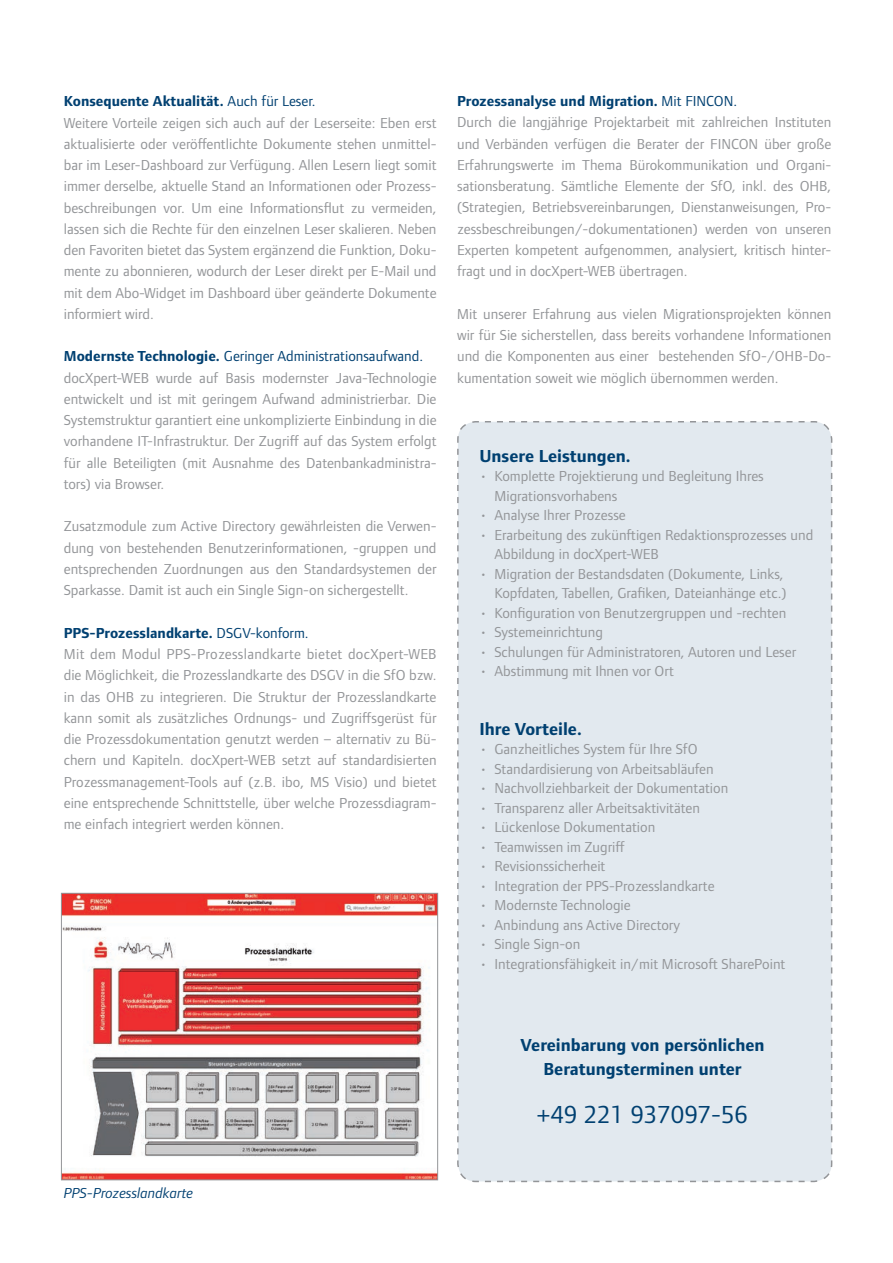
<style>
.page{position:relative;width:893px;height:1263px;background:#fff}
.page>*{position:absolute;margin:0;border:0;box-sizing:border-box;transform-origin:0 0}
.t1{font:25.5px "Foundry Form Sans";color:#004071}
.t2{font:700 18px/24px "Foundry Form Sans";color:#004071;text-align:center}
.t3{font:15px/21.3px "Foundry Form Sans";color:#939598}
.t4{font:italic 15px "Foundry Form Sans";color:#004071}
.s1{font-weight:700;color:#004071}
.s2{color:#004071}
</style>
<div class="page">
<div style="left:457px;top:421px;width:376px;height:762px;background:#e2e9ef"></div>
<img style="left:63px;top:895px;width:373px;height:283px">
<div style="left:61px;top:893px;width:377px;height:287px;border:1px solid #939598"></div>
<p class="t3" style="left:64px;top:91px;width:374px"><span class="s1">Konsequente Aktualität.</span> <span class="s2">Auch für Leser.<br></span>Weitere Vorteile zeigen sich auch auf der Leserseite: Eben erst aktualisierte oder veröffentlichte Dokumente stehen unmittel&shy;bar im Leser-Dashboard zur Verfügung. Allen Lesern liegt somit immer derselbe, aktuelle Stand an Informationen oder Prozess&shy;beschreibungen vor. Um eine Informationsflut zu vermeiden, lassen sich die Rechte für den einzelnen Leser skalieren. Neben den Favoriten bietet das System ergänzend die Funktion, Doku&shy;mente zu abonnieren, wodurch der Leser direkt per E-Mail und mit dem Abo-Widget im Dashboard über geänderte Dokumente informiert wird.</p>
<p class="t3" style="left:64px;top:346px;width:374px"><span class="s1">Modernste Technologie.</span> <span class="s2">Geringer Administrationsaufwand. </span>docXpert-WEB wurde auf Basis modernster Java-Technologie entwickelt und ist mit geringem Aufwand administrierbar. Die Systemstruktur garantiert eine unkomplizierte Einbindung in die vorhandene IT-Infrastruktur. Der Zugriff auf das System erfolgt für alle Beteiligten (mit Ausnahme des Datenbankadministra&shy;tors) via Browser.</p>
<p class="t3" style="left:64px;top:516px;width:374px;text-align:justify">Zusatzmodule zum Active Directory gewährleisten die Verwen&shy;dung von bestehenden Benutzerinformationen, -gruppen und entsprechenden Zuordnungen aus den Standardsystemen der Sparkasse. Damit ist auch ein Single Sign-on sichergestellt.</p>
<p class="t3" style="left:64px;top:622px;width:374px"><span class="s1">PPS-Prozesslandkarte.</span> <span class="s2">DSGV-konform.<br></span>Mit dem Modul PPS-Prozesslandkarte bietet docXpert-WEB die Möglichkeit, die Prozesslandkarte des DSGV in die SfO bzw. in das OHB zu integrieren. Die Struktur der Prozesslandkarte kann somit als zusätzliches Ordnungs- und Zugriffsgerüst für die Prozessdokumentation genutzt werden – alternativ zu Bü&shy;chern und Kapiteln. docXpert-WEB setzt auf standardisierten Prozessmanagement-Tools auf (z.B. ibo, MS Visio) und bietet eine entsprechende Schnittstelle, über welche Prozessdiagram&shy;me einfach integriert werden können.</p>
<p class="t3" style="left:457px;top:91px;width:376px"><span class="s1">Prozessanalyse und Migration.</span> <span class="s2">Mit FINCON.<br></span>Durch die langjährige Projektarbeit mit zahlreichen Instituten und Verbänden verfügen die Berater der FINCON über große Erfahrungswerte im Thema Bürokommunikation und Organi&shy;sationsberatung. Sämtliche Elemente der SfO, inkl. des OHB, (Strategien, Betriebsvereinbarungen, Dienstanweisungen, Pro&shy;zessbeschreibungen/-dokumentationen) werden von unseren Experten kompetent aufgenommen, analysiert, kritisch hinter&shy;fragt und in docXpert-WEB übertragen.</p>
<p class="t3" style="left:457px;top:303px;width:376px;text-align:justify">Mit unserer Erfahrung aus vielen Migrationsprojekten können wir für Sie sicherstellen, dass bereits vorhandene Informationen und die Komponenten aus einer bestehenden SfO-/OHB-Do&shy;kumentation soweit wie möglich übernommen werden.</p>
<p class="t2" style="left:479px;top:444px;width:153px">Unsere Leistungen.</p>
<p class="t3" style="left:494px;top:466px;width:271px;line-height:19.5px;text-indent:-15px">• Komplette Projektierung und Begleitung Ihres<br>Migrationsvorhabens</p>
<p class="t3" style="left:479px;top:505px;width:148px">• Analyse Ihrer Prozesse</p>
<p class="t3" style="left:494px;top:525px;width:320px;line-height:19.5px;text-indent:-15px">• Erarbeitung des zukünftigen Redaktionsprozesses und<br>Abbildung in docXpert-WEB</p>
<p class="t3" style="left:479px;top:564px;width:309px;line-height:19.5px;text-align:right">• Migration der Bestandsdaten (Dokumente, Links,<br>Kopfdaten, Tabellen, Grafiken, Dateianhänge etc.)</p>
<p class="t3" style="left:479px;top:602px;width:308px">• Konfiguration von Benutzergruppen und -rechten</p>
<p class="t3" style="left:479px;top:622px;width:125px">• Systemeinrichtung</p>
<p class="t3" style="left:479px;top:641px;width:318px">• Schulungen für Administratoren, Autoren und Leser</p>
<p class="t3" style="left:479px;top:661px;width:196px">• Abstimmung mit Ihnen vor Ort</p>
<p class="t2" style="left:479px;top:717px;width:104px">Ihre Vorteile.</p>
<p class="t3" style="left:479px;top:739px;width:220px">• Ganzheitliches System für Ihre SfO</p>
<p class="t3" style="left:479px;top:758px;width:236px">• Standardisierung von Arbeitsabläufen</p>
<p class="t3" style="left:479px;top:778px;width:250px">• Nachvollziehbarkeit der Dokumentation</p>
<p class="t3" style="left:479px;top:797px;width:222px">• Transparenz aller Arbeitsaktivitäten</p>
<p class="t3" style="left:479px;top:817px;width:177px">• Lückenlose Dokumentation</p>
<p class="t3" style="left:479px;top:836px;width:147px">• Teamwissen im Zugriff</p>
<p class="t3" style="left:479px;top:856px;width:128px">• Revisionssicherheit</p>
<p class="t3" style="left:479px;top:875px;width:237px">• Integration der PPS-Prozesslandkarte</p>
<p class="t3" style="left:479px;top:895px;width:153px">• Modernste Technologie</p>
<p class="t3" style="left:479px;top:914px;width:202px">• Anbindung ans Active Directory</p>
<p class="t3" style="left:479px;top:934px;width:102px">• Single Sign-on</p>
<p class="t3" style="left:479px;top:953px;width:308px">• Integrationsfähigkeit in/mit Microsoft SharePoint</p>
<p class="t4" style="left:64px;top:1184px;width:131px">PPS-Prozesslandkarte</p>
<p class="t2" style="left:521px;top:1033px;width:245px">Vereinbarung von persönlichen<br>Beratungsterminen unter</p>
<h1 class="t1" style="left:537px;top:1099px;width:213px">+49 221 937097-56</h1>
</div>
